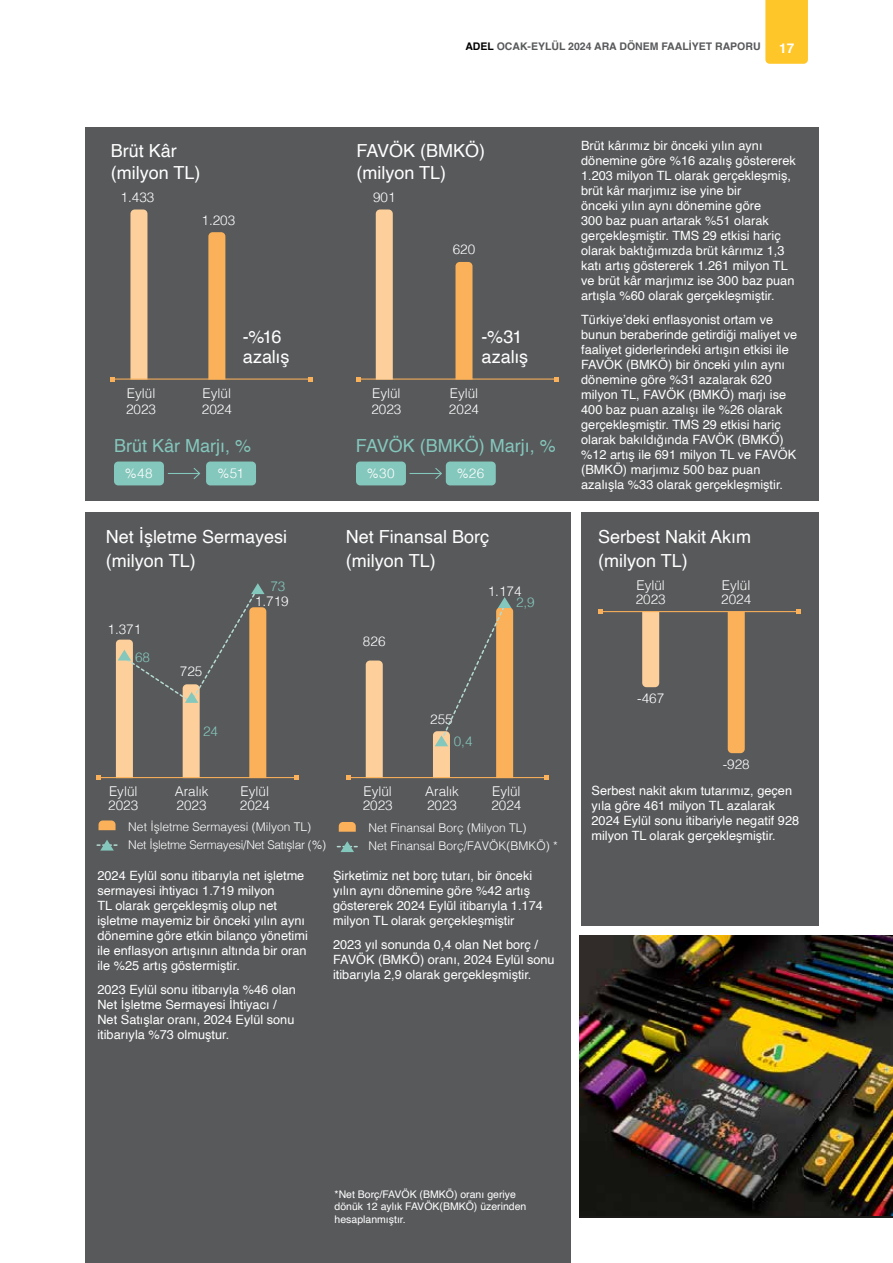
<style>
.page{position:relative;width:893px;height:1263px;background:#fff}
.page>*{position:absolute;margin:0;border:0;box-sizing:border-box;transform-origin:0 0}
.t1{font:18px/24px "Helvetica";color:#fff}
.t2{font:18px "Helvetica";color:#84c7bc}
.t3{font:300 13.5px/13.5px "Helvetica";color:#fff}
.t4{font:300 13.5px "Helvetica";color:#84c7bc}
.t5{font:700 13.5px "Helvetica";color:#fff}
.t6{font:12.75px/15px "Helvetica";color:#fff}
.t7{font:300 12px/18.1px "Helvetica";letter-spacing:-.02em;color:#fff}
.t8{font:300 12px/18.3px "Helvetica";color:#fff}
.t9{font:10.5px/12.6px "Helvetica";color:#fff}
.t10{font:700 10.5px "Helvetica";color:#58595b}
.s1{color:#000}
</style>
<div class="page">
<img style="left:580px;top:936px;width:313px;height:280px">
<div style="left:85px;top:128px;width:734px;height:373px;background:#58595b"></div>
<div style="left:85px;top:512px;width:485px;height:751px;background:#58595b"></div>
<div style="left:581px;top:512px;width:238px;height:414px;background:#58595b"></div>
<svg style="left:642px;top:612px;width:17px;height:75px"></svg>
<div style="left:728px;top:612px;width:17px;height:141px;background:#fbb159"></div>
<hr style="left:601px;top:611px;width:198px;height:1px;background:#fbb159">
<svg style="left:599px;top:609px;width:4px;height:5px"></svg>
<svg style="left:797px;top:609px;width:4px;height:5px"></svg>
<svg style="left:339px;top:822px;width:17px;height:10px"></svg>
<svg style="left:337px;top:841px;width:20px;height:11px"></svg>
<div style="left:366px;top:660px;width:17px;height:117px;background:#fdd09b"></div>
<hr style="left:348px;top:777px;width:198px;height:1px;background:#fbb159">
<svg style="left:346px;top:775px;width:4px;height:5px"></svg>
<svg style="left:544px;top:775px;width:4px;height:5px"></svg>
<svg style="left:433px;top:597px;width:80px;height:180px"></svg>
<svg style="left:99px;top:820px;width:17px;height:10px"></svg>
<svg style="left:97px;top:840px;width:20px;height:10px"></svg>
<hr style="left:98px;top:777px;width:198px;height:1px;background:#fbb159">
<svg style="left:96px;top:775px;width:4px;height:5px"></svg>
<svg style="left:294px;top:775px;width:4px;height:5px"></svg>
<svg style="left:116px;top:583px;width:150px;height:194px"></svg>
<div style="left:130px;top:209px;width:17px;height:169px;background:#fdd09b"></div>
<div style="left:208px;top:232px;width:17px;height:146px;background:#fbb159"></div>
<hr style="left:113px;top:378px;width:198px;height:2px;background:#fbb159">
<svg style="left:111px;top:377px;width:4px;height:4px"></svg>
<svg style="left:309px;top:377px;width:4px;height:4px"></svg>
<hr style="left:168px;top:473px;width:32px;height:1px;background:#84c7bc">
<svg style="left:193px;top:468px;width:8px;height:11px"></svg>
<div style="left:114px;top:461px;width:50px;height:24px;background:#84c7bc;border-radius:4px"></div>
<div style="left:206px;top:461px;width:50px;height:24px;background:#84c7bc;border-radius:4px"></div>
<hr style="left:410px;top:473px;width:31px;height:1px;background:#84c7bc">
<svg style="left:435px;top:468px;width:7px;height:11px"></svg>
<hr style="left:358px;top:378px;width:198px;height:2px;background:#fbb159">
<svg style="left:356px;top:377px;width:4px;height:4px"></svg>
<svg style="left:554px;top:377px;width:4px;height:4px"></svg>
<div style="left:356px;top:461px;width:50px;height:24px;background:#84c7bc;border-radius:4px"></div>
<div style="left:446px;top:461px;width:50px;height:24px;background:#84c7bc;border-radius:4px"></div>
<svg style="left:376px;top:209px;width:17px;height:171px;background:#f9cd99"></svg>
<svg style="left:455px;top:262px;width:17px;height:118px;background:#f5ad59"></svg>
<div style="left:765px;top:0;width:43px;height:64px;background:#ffc629"></div>
<p class="t10" style="left:465px;top:40px;width:297px"><span class="s1">ADEL</span> OCAK-EYLÜL 2024 ARA DÖNEM FAALİYET RAPORU</p>
<p class="t5" style="left:779px;top:40px;width:17px">17</p>
<h1 class="t1" style="left:111px;top:140px;width:91px;line-height:21.6px">Brüt Kâr (milyon TL)</h1>
<p class="t3" style="left:121px;top:189px;width:35px">1.433</p>
<p class="t3" style="left:201px;top:212px;width:35px">1.203</p>
<h1 class="t1" style="left:243px;top:328px;width:48px;line-height:19.5px">-%16 azalış</h1>
<h1 class="t1" style="left:356px;top:140px;width:130px;line-height:21.6px">FAVÖK (BMKÖ) (milyon TL)</h1>
<p class="t3" style="left:373px;top:189px;width:24px">901</p>
<p class="t3" style="left:453px;top:242px;width:24px">620</p>
<h1 class="t1" style="left:482px;top:328px;width:48px;line-height:19.5px">-%31 azalış</h1>
<p class="t3" style="left:126px;top:384px;width:32px;line-height:16.2px">Eylül<br>2023</p>
<p class="t3" style="left:449px;top:384px;width:32px;line-height:16.2px">Eylül<br>2024</p>
<p class="t3" style="left:202px;top:384px;width:32px;line-height:16.2px">Eylül<br>2024</p>
<p class="t3" style="left:371px;top:384px;width:32px;line-height:16.2px">Eylül<br>2023</p>
<h1 class="t2" style="left:114px;top:431px;width:139px">Brüt Kâr Marjı, %</h1>
<p class="t3" style="left:125px;top:466px;width:29px">%48</p>
<p class="t3" style="left:218px;top:466px;width:28px">%51</p>
<h1 class="t1" style="left:106px;top:525px;width:183px">Net İşletme Sermayesi (milyon TL)</h1>
<p class="t3" style="left:255px;top:593px;width:35px">1.719</p>
<p class="t4" style="left:270px;top:574px;width:17px">73</p>
<p class="t3" style="left:108px;top:622px;width:35px">1.371</p>
<p class="t4" style="left:135px;top:646px;width:17px">68</p>
<p class="t3" style="left:180px;top:664px;width:24px">725</p>
<p class="t4" style="left:203px;top:720px;width:17px">24</p>
<p class="t3" style="left:108px;top:784px;width:32px">Eylül<br>2023</p>
<p class="t3" style="left:240px;top:784px;width:32px">Eylül<br>2024</p>
<p class="t3" style="left:175px;top:784px;width:35px">Aralık<br>2023</p>
<p class="t7" style="left:128px;top:816px;width:199px">Net İşletme Sermayesi (Milyon TL)<br>Net İşletme Sermayesi/Net Satışlar (%)</p>
<h1 class="t2" style="left:356px;top:431px;width:201px">FAVÖK (BMKÖ) Marjı, %</h1>
<p class="t3" style="left:367px;top:466px;width:29px">%30</p>
<p class="t3" style="left:457px;top:466px;width:29px">%26</p>
<h1 class="t1" style="left:346px;top:525px;width:145px">Net Finansal Borç (milyon TL)</h1>
<p class="t3" style="left:488px;top:583px;width:35px">1.174</p>
<p class="t3" style="left:363px;top:634px;width:24px">826</p>
<p class="t3" style="left:363px;top:784px;width:32px">Eylül<br>2023</p>
<p class="t3" style="left:430px;top:711px;width:24px">255</p>
<p class="t4" style="left:454px;top:730px;width:20px">0,4</p>
<p class="t4" style="left:516px;top:591px;width:20px">2,9</p>
<p class="t3" style="left:425px;top:784px;width:35px">Aralık<br>2023</p>
<p class="t3" style="left:491px;top:784px;width:32px">Eylül<br>2024</p>
<p class="t8" style="left:369px;top:818px;width:191px">Net Finansal Borç (Milyon TL)<br>Net Finansal Borç/FAVÖK(BMKÖ) *</p>
<p class="t6" style="left:97px;top:868px;width:212px">2024 Eylül sonu itibarıyla net işletme sermayesi ihtiyacı 1.719 milyon<br>TL olarak gerçekleşmiş olup net işletme mayemiz bir önceki yılın aynı dönemine göre etkin bilanço yönetimi ile enflasyon artışının altında bir oran ile %25 artış göstermiştir.</p>
<p class="t6" style="left:97px;top:982px;width:200px">2023 Eylül sonu itibarıyla %46 olan<br>Net İşletme Sermayesi İhtiyacı /<br>Net Satışlar oranı, 2024 Eylül sonu itibarıyla %73 olmuştur.</p>
<p class="t6" style="left:333px;top:868px;width:211px">Şirketimiz net borç tutarı, bir önceki yılın aynı dönemine göre %42 artış göstererek 2024 Eylül itibarıyla 1.174 milyon TL olarak gerçekleşmiştir</p>
<p class="t6" style="left:333px;top:937px;width:223px">2023 yıl sonunda 0,4 olan Net borç /<br>FAVÖK (BMKÖ) oranı, 2024 Eylül sonu itibarıyla 2,9 olarak gerçekleşmiştir.</p>
<p class="t6" style="left:581px;top:139px;width:216px">Brüt kârımız bir önceki yılın aynı dönemine göre %16 azalış göstererek 1.203 milyon TL olarak gerçekleşmiş, brüt kâr marjımız ise yine bir<br>önceki yılın aynı dönemine göre<br>300 baz puan artarak %51 olarak gerçekleşmiştir. TMS 29 etkisi hariç olarak baktığımızda brüt kârımız 1,3 katı artış göstererek 1.261 milyon TL ve brüt kâr marjımız ise 300 baz puan artışla %60 olarak gerçekleşmiştir.</p>
<p class="t6" style="left:581px;top:312px;width:218px">Türkiye’deki enflasyonist ortam ve bunun beraberinde getirdiği maliyet ve faaliyet giderlerindeki artışın etkisi ile FAVÖK (BMKÖ) bir önceki yılın aynı dönemine göre %31 azalarak 620 milyon TL, FAVÖK (BMKÖ) marjı ise 400 baz puan azalışı ile %26 olarak gerçekleşmiştir. TMS 29 etkisi hariç olarak bakıldığında FAVÖK (BMKÖ) %12 artış ile 691 milyon TL ve FAVÖK (BMKÖ) marjımız 500 baz puan azalışla %33 olarak gerçekleşmiştir.</p>
<h1 class="t1" style="left:598px;top:525px;width:155px">Serbest Nakit Akım (milyon TL)</h1>
<p class="t3" style="left:636px;top:578px;width:32px">Eylül<br>2023</p>
<p class="t3" style="left:637px;top:690px;width:29px">-467</p>
<p class="t3" style="left:721px;top:578px;width:32px">Eylül<br>2024</p>
<p class="t3" style="left:723px;top:756px;width:29px">-928</p>
<p class="t6" style="left:591px;top:783px;width:209px">Serbest nakit akım tutarımız, geçen yıla göre 461 milyon TL azalarak 2024 Eylül sonu itibariyle negatif 928 milyon TL olarak gerçekleşmiştir.</p>
<p class="t9" style="left:335px;top:1188px;width:193px">*Net Borç/FAVÖK (BMKÖ) oranı geriye dönük 12 aylık FAVÖK(BMKÖ) üzerinden hesaplanmıştır.</p>
</div>
